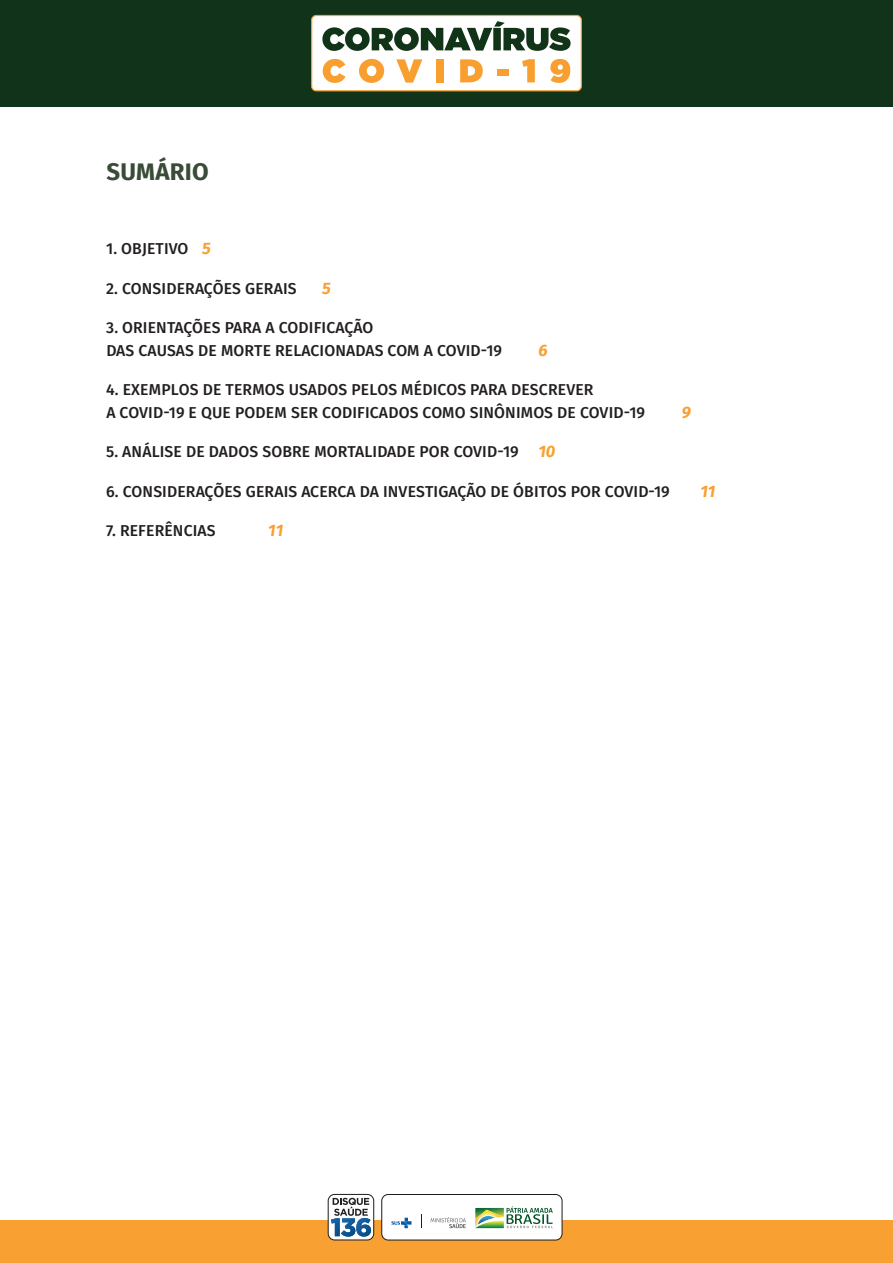
<style>
.page{position:relative;width:893px;height:1263px;background:#fff}
.page>*{position:absolute;margin:0;border:0;box-sizing:border-box;transform-origin:0 0}
.subtitulo_1_1_linha{font:700 24px "Fira Sans";letter-spacing:.01em;color:#384c37}
.sumario_1{font:italic 700 16.5px "Fira Sans";color:#f9a032}
.sumario_1-2{font:500 15.75px/22.5px "Fira Sans";letter-spacing:.01em;color:#231f20}
.s1{font-weight:700;font-style:italic;font-size:16.5px;color:#f9a032}
</style>
<div class="page">
<div style="left:0;top:0;width:893px;height:106px;background:#11331a"></div>
<svg style="left:311px;top:15px;width:271px;height:76px"></svg>
<div style="left:0;top:1220px;width:893px;height:43px;background:#f9a032"></div>
<div style="left:382px;top:1194px;width:180px;height:46px;background:#fff;border-radius:6px"></div>
<div style="left:382px;top:1194px;width:180px;height:46px;border:1px solid #1c1c1c;border-radius:6px"></div>
<svg style="left:328px;top:1194px;width:46px;height:46px"></svg>
<div style="left:328px;top:1194px;width:46px;height:46px;border:1px solid #1c1c1c;border-radius:6px"></div>
<svg style="left:391px;top:1218px;width:21px;height:10px"></svg>
<svg style="left:431px;top:1217px;width:35px;height:11px"></svg>
<svg style="left:475px;top:1206px;width:78px;height:22px"></svg>
<svg style="left:421px;top:1214px;width:1px;height:14px"></svg>
<svg style="left:331px;top:1198px;width:40px;height:38px"></svg>
<p class="subtitulo_1_1_linha" style="left:106px;top:151px;width:104px">SUMÁRIO</p>
<p class="sumario_1-2" style="left:106px;top:238px;width:106px">1. OBJETIVO <span class="s1">5</span></p>
<p class="sumario_1-2" style="left:106px;top:277px;width:192px">2. CONSIDERAÇÕES GERAIS</p>
<p class="sumario_1" style="left:322px;top:277px;width:10px">5</p>
<p class="sumario_1-2" style="left:106px;top:317px;width:397px">3. ORIENTAÇÕES PARA A CODIFICAÇÃO<br>DAS CAUSAS DE MORTE RELACIONADAS COM A COVID-19</p>
<p class="sumario_1" style="left:538px;top:339px;width:11px">6</p>
<p class="sumario_1-2" style="left:106px;top:379px;width:540px">4. EXEMPLOS DE TERMOS USADOS PELOS MÉDICOS PARA DESCREVER<br>A COVID-19 E QUE PODEM SER CODIFICADOS COMO SINÔNIMOS DE COVID-19</p>
<p class="sumario_1" style="left:682px;top:401px;width:11px">9</p>
<p class="sumario_1-2" style="left:106px;top:441px;width:450px">5. ANÁLISE DE DADOS SOBRE MORTALIDADE POR COVID-19 <span class="s1">10</span></p>
<p class="sumario_1-2" style="left:106px;top:480px;width:565px">6. CONSIDERAÇÕES GERAIS ACERCA DA INVESTIGAÇÃO DE ÓBITOS POR COVID-19</p>
<p class="sumario_1" style="left:700px;top:480px;width:16px">11</p>
<p class="sumario_1-2" style="left:106px;top:520px;width:111px">7. REFERÊNCIAS</p>
<p class="sumario_1" style="left:268px;top:519px;width:16px">11</p>
</div>
